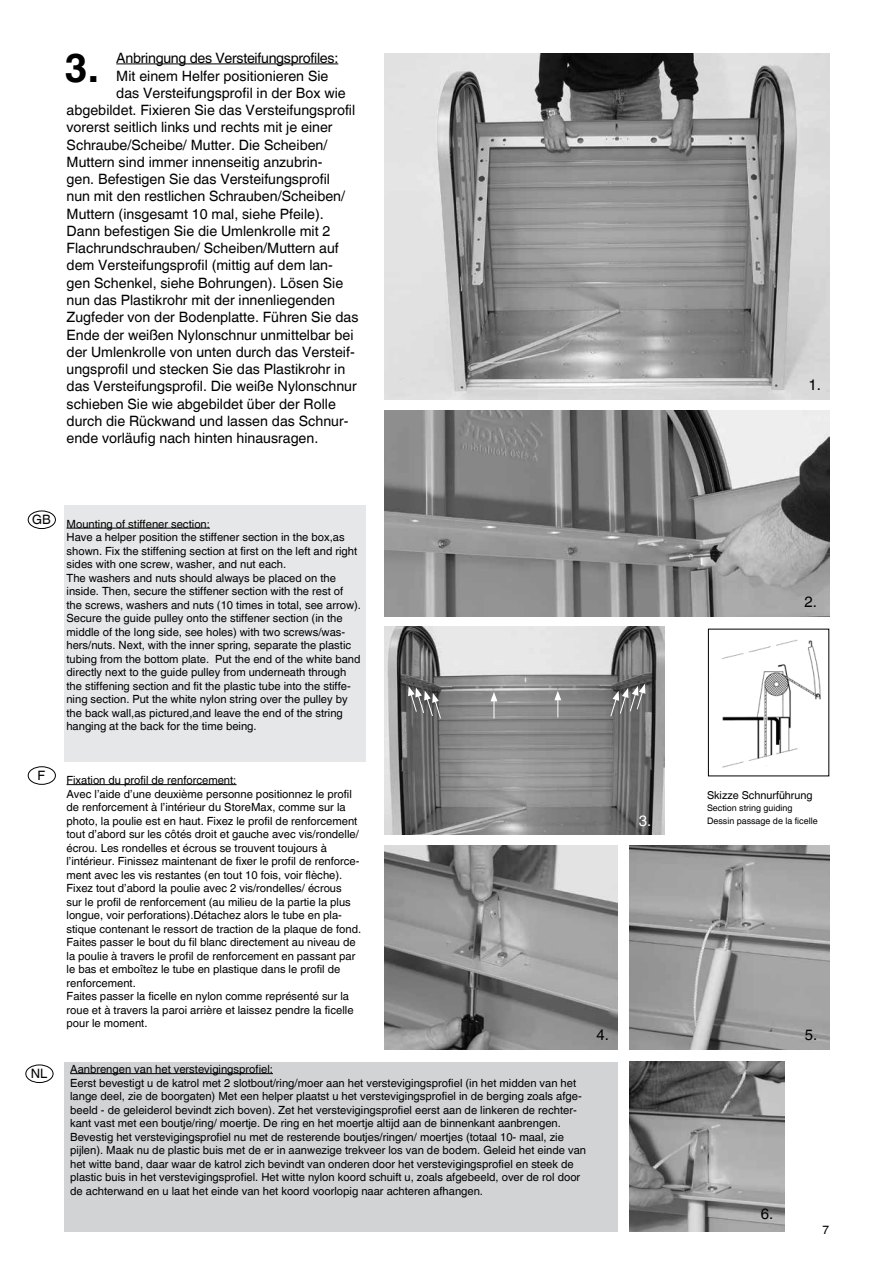
<style>
.page{position:relative;width:893px;height:1263px;background:#fff}
.page>*{position:absolute;margin:0;border:0;box-sizing:border-box;transform-origin:0 0}
.t1{font:700 40.5px "Helvetica World";color:#000}
.t2{font:15px "Helvetica World";color:#000}
.t3{font:15px "Helvetica World";color:#fff}
.t4{font:14.25px "Helvetica World";color:#000}
.t5{font:14.25px "Helvetica World";letter-spacing:-.02em;color:#000}
.t6{font:12.9px "Helvetica World";color:#000}
.t7{font:12px "Helvetica World";color:#000}
.t8{font:11.25px/13.5px "Helvetica World";color:#000}
.t9{font:10.95px "Helvetica World";color:#000}
.t10{font:9px/12.5px "Helvetica World";color:#000}
</style>
<div class="page">
<div style="left:65px;top:505px;width:301px;height:256px;background:#e6e7e8"></div>
<div style="left:64px;top:1061px;width:554px;height:170px;background:#d1d3d4"></div>
<div style="left:28px;top:511px;width:28px;height:18px;border:1px solid #000;border-radius:50%"></div>
<div style="left:28px;top:766px;width:28px;height:19px;border:1px solid #000;border-radius:50%"></div>
<div style="left:26px;top:1064px;width:27px;height:19px;border:1px solid #000;border-radius:50%"></div>
<hr style="left:116px;top:64px;width:222px;height:1px;background:#000">
<hr style="left:67px;top:528px;width:143px;height:1px;background:#000">
<hr style="left:67px;top:784px;width:170px;height:1px;background:#000">
<img style="left:385px;top:846px;width:233px;height:204px">
<img style="left:385px;top:53px;width:444px;height:347px">
<img style="left:385px;top:411px;width:444px;height:205px">
<img style="left:385px;top:626px;width:280px;height:209px">
<img style="left:629px;top:846px;width:200px;height:204px">
<img style="left:630px;top:1061px;width:154px;height:170px">
<img style="left:722px;top:639px;width:99px;height:129px">
<hr style="left:70px;top:1073px;width:203px;height:1px;background:#000">
<svg style="left:408px;top:686px;width:33px;height:33px"></svg>
<svg style="left:490px;top:692px;width:7px;height:26px"></svg>
<svg style="left:554px;top:691px;width:7px;height:26px"></svg>
<svg style="left:610px;top:684px;width:35px;height:33px"></svg>
<p class="t5" style="left:116px;top:50px;width:224px">Anbringung des Versteifungsprofiles:</p>
<p class="t4" style="left:116px;top:67px;width:214px">Mit einem Helfer positionieren Sie</p>
<p class="t4" style="left:116px;top:85px;width:231px">das Versteifungsprofil in der Box wie</p>
<p class="t4" style="left:67px;top:102px;width:290px">abgebildet. Fixieren Sie das Versteifungsprofil</p>
<p class="t4" style="left:67px;top:119px;width:267px">vorerst seitlich links und rechts mit je einer</p>
<p class="t4" style="left:67px;top:136px;width:262px">Schraube/Scheibe/ Mutter. Die Scheiben/</p>
<p class="t4" style="left:67px;top:154px;width:257px">Muttern sind immer innenseitig anzubrin-</p>
<p class="t4" style="left:67px;top:171px;width:265px">gen. Befestigen Sie das Versteifungsprofil</p>
<p class="t4" style="left:67px;top:188px;width:280px">nun mit den restlichen Schrauben/Scheiben/</p>
<p class="t4" style="left:67px;top:205px;width:259px">Muttern (insgesamt 10 mal, siehe Pfeile).</p>
<p class="t4" style="left:67px;top:223px;width:265px">Dann befestigen Sie die Umlenkrolle mit 2</p>
<p class="t4" style="left:67px;top:240px;width:274px">Flachrundschrauben/ Scheiben/Muttern auf</p>
<p class="t4" style="left:67px;top:257px;width:268px">dem Versteifungsprofil (mittig auf dem lan-</p>
<p class="t4" style="left:67px;top:274px;width:278px">gen Schenkel, siehe Bohrungen). Lösen Sie</p>
<p class="t4" style="left:67px;top:292px;width:270px">nun das Plastikrohr mit der innenliegenden</p>
<p class="t4" style="left:67px;top:309px;width:293px">Zugfeder von der Bodenplatte. Führen Sie das</p>
<p class="t4" style="left:67px;top:326px;width:288px">Ende der weißen Nylonschnur unmittelbar bei</p>
<p class="t4" style="left:67px;top:343px;width:288px">der Umlenkrolle von unten durch das Versteif-</p>
<p class="t4" style="left:67px;top:361px;width:280px">ungsprofil und stecken Sie das Plastikrohr in</p>
<p class="t4" style="left:67px;top:378px;width:292px">das Versteifungsprofil. Die weiße Nylonschnur</p>
<p class="t4" style="left:67px;top:395px;width:271px">schieben Sie wie abgebildet über der Rolle</p>
<p class="t4" style="left:67px;top:413px;width:282px">durch die Rückwand und lassen das Schnur-</p>
<p class="t4" style="left:67px;top:430px;width:253px">ende vorläufig nach hinten hinausragen.</p>
<h1 class="t1" style="left:64px;top:45px;width:36px">3.</h1>
<h2 class="t2" style="left:809px;top:376px;width:14px">1.</h2>
<p class="t6" style="left:32px;top:512px;width:20px">GB</p>
<p class="t8" style="left:66px;top:517px;width:296px">Mounting of stiffener section:<br>Have a helper position the stiffener section in the box,as shown. Fix the stiffening section at first on the left and right sides with one screw, washer, and nut each.<br>The washers and nuts should always be placed on the inside. Then, secure the stiffener section with the rest of the screws, washers and nuts (10 times in total, see arrow).<br>Secure the guide pulley onto the stiffener section (in the middle of the long side, see holes) with two screws/was&shy;hers/nuts. Next, with the inner spring, separate the plastic tubing from the bottom plate. Put the end of the white band directly next to the guide pulley from underneath through the stiffening section and fit the plastic tube into the stiffe&shy;ning section. Put the white nylon string over the pulley by the back wall,as pictured,and leave the end of the string hanging at the back for the time being.</p>
<h2 class="t2" style="left:805px;top:593px;width:14px">2.</h2>
<p class="t6" style="left:38px;top:768px;width:9px">F</p>
<p class="t8" style="left:66px;top:773px;width:296px">Fixation du profil de renforcement:<br>Avec l’aide d’une deuxième personne positionnez le profil de renforcement à l’intérieur du StoreMax, comme sur la photo, la poulie est en haut. Fixez le profil de renforcement tout d’abord sur les côtés droit et gauche avec vis/rondelle/ écrou. Les rondelles et écrous se trouvent toujours à l’intérieur. Finissez maintenant de fixer le profil de renforce&shy;ment avec les vis restantes (en tout 10 fois, voir flèche).<br>Fixez tout d’abord la poulie avec 2 vis/rondelles/ écrous<br>sur le profil de renforcement (au milieu de la partie la plus longue, voir perforations).Détachez alors le tube en pla&shy;stique contenant le ressort de traction de la plaque de fond.<br>Faites passer le bout du fil blanc directement au niveau de la poulie à travers le profil de renforcement en passant par le bas et emboîtez le tube en plastique dans le profil de renforcement.<br>Faites passer la ficelle en nylon comme représenté sur la roue et à travers la paroi arrière et laissez pendre la ficelle pour le moment.</p>
<h2 class="t3" style="left:639px;top:812px;width:14px">3.</h2>
<p class="t9" style="left:707px;top:789px;width:107px">Skizze Schnurführung</p>
<p class="t10" style="left:707px;top:802px;width:112px">Section string guiding<br>Dessin passage de la ficelle</p>
<h2 class="t2" style="left:596px;top:1026px;width:14px">4.</h2>
<h2 class="t2" style="left:805px;top:1026px;width:14px">5.</h2>
<p class="t6" style="left:31px;top:1066px;width:18px">NL</p>
<p class="t8" style="left:70px;top:1062px;width:517px">Aanbrengen van het verstevigingsprofiel:<br>Eerst bevestigt u de katrol met 2 slotbout/ring/moer aan het verstevigingsprofiel (in het midden van het lange deel, zie de boorgaten) Met een helper plaatst u het verstevigingsprofiel in de berging zoals afge&shy;beeld - de geleiderol bevindt zich boven). Zet het verstevigingsprofiel eerst aan de linkeren de rechter&shy;kant vast met een boutje/ring/ moertje. De ring en het moertje altijd aan de binnenkant aanbrengen.<br>Bevestig het verstevigingsprofiel nu met de resterende boutjes/ringen/ moertjes (totaal 10- maal, zie pijlen). Maak nu de plastic buis met de er in aanwezige trekveer los van de bodem. Geleid het einde van het witte band, daar waar de katrol zich bevindt van onderen door het verstevigingsprofiel en steek de plastic buis in het verstevigingsprofiel. Het witte nylon koord schuift u, zoals afgebeeld, over de rol door de achterwand en u laat het einde van het koord voorlopig naar achteren afhangen.</p>
<h2 class="t2" style="left:761px;top:1205px;width:14px">6.</h2>
<p class="t7" style="left:822px;top:1223px;width:8px">7</p>
</div>
